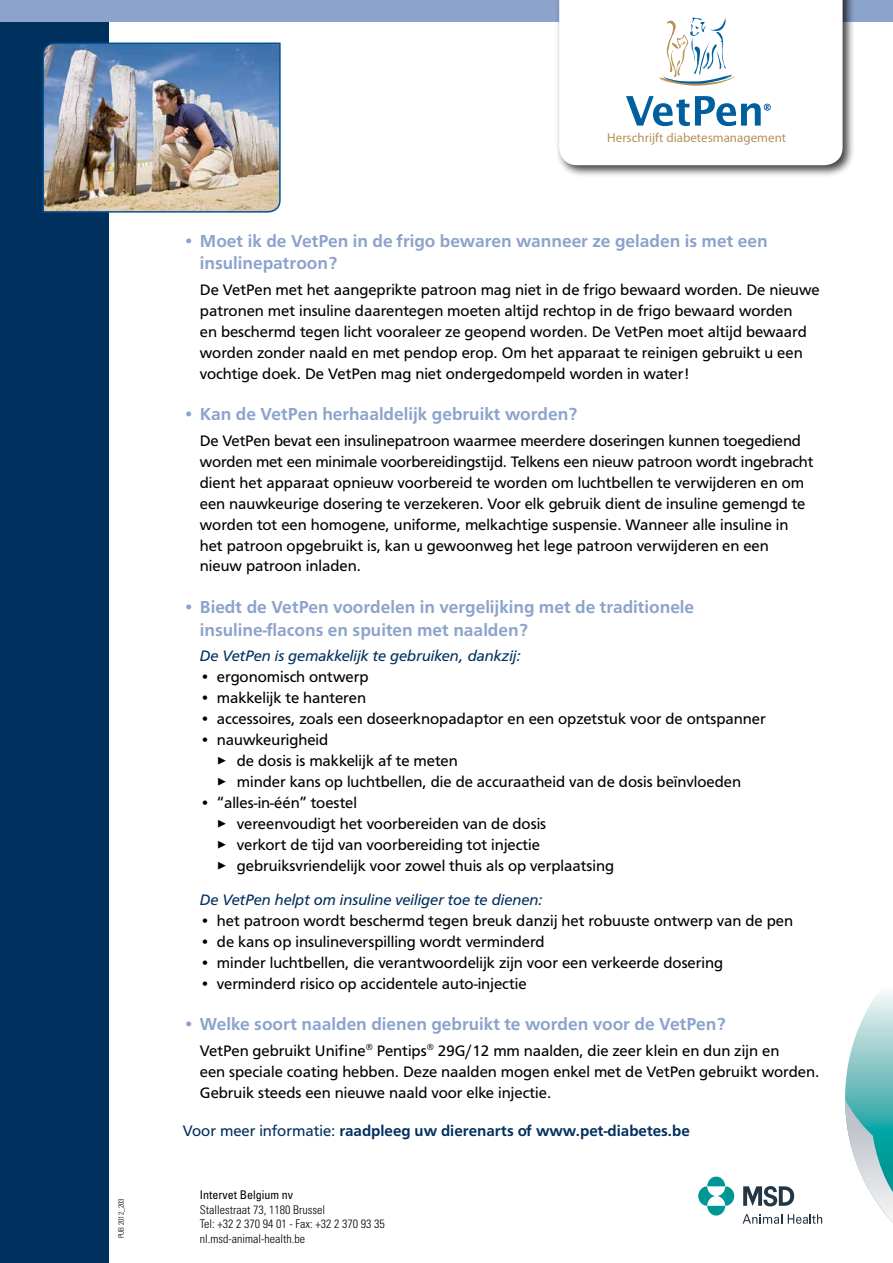
<style>
.page{position:relative;width:893px;height:1263px;background:#fff}
.page>*{position:absolute;margin:0;border:0;box-sizing:border-box;transform-origin:0 0}
.t1{font:700 18px/22.5px "F015";color:#8ca3cb}
.t2{font:15.75px/21px "F015";color:#000}
.t3{font:700 15.75px "F015";color:#00305e}
.t4{font:italic 15.75px "F015";color:#00305e}
.t5{font:13.05px "Myriad Pro";color:#b79257}
.t6{font:300 condensed 12px/14.4px "Univers LT Std";color:#000}
.t7{font:condensed 12px "Univers LT Std";color:#000}
.t8{font:300 condensed 7.5px "Univers LT Std";color:#000}
.s1{font-style:italic;color:#00305e}
.s2{font-weight:400}
</style>
<div class="page">
<div style="left:0;top:0;width:108px;height:1263px;background:#00305e"></div>
<div style="left:0;top:0;width:893px;height:21px;background:#8ca3cb"></div>
<svg style="left:845px;top:993px;width:48px;height:229px"></svg>
<svg style="left:698px;top:1176px;width:36px;height:39px"></svg>
<svg style="left:743px;top:1186px;width:51px;height:20px"></svg>
<svg style="left:788px;top:1214px;width:34px;height:10px"></svg>
<svg style="left:742px;top:1214px;width:40px;height:10px"></svg>
<div style="left:555px;top:0;width:300px;height:178px;background:#000;opacity:.75"></div>
<svg style="left:559px;top:0;width:284px;height:165px"></svg>
<svg style="left:658px;top:17px;width:77px;height:69px"></svg>
<svg style="left:626px;top:96px;width:145px;height:30px"></svg>
<img style="left:42px;top:42px;width:239px;height:171px">
<p class="t8" style="left:117px;top:1238px;width:41px;rotate:-90deg">PUB 2012_203</p>
<p class="t5" style="left:607px;top:130px;width:180px">Herschrijft diabetesmanagement</p>
<p class="t1" style="left:200px;top:230px;width:569px;text-indent:-17px">• Moet ik de VetPen in de frigo bewaren wanneer ze geladen is met een insulinepatroon?</p>
<p class="t2" style="left:200px;top:279px;width:621px">De VetPen met het aangeprikte patroon mag niet in de frigo bewaard worden. De nieuwe patronen met insuline daarentegen moeten altijd rechtop in de frigo bewaard worden<br>en beschermd tegen licht vooraleer ze geopend worden. De VetPen moet altijd bewaard worden zonder naald en met pendop erop. Om het apparaat te reinigen gebruikt u een vochtige doek. De VetPen mag niet ondergedompeld worden in water!</p>
<p class="t1" style="left:183px;top:403px;width:396px">• Kan de VetPen herhaaldelijk gebruikt worden?</p>
<p class="t2" style="left:200px;top:430px;width:615px">De VetPen bevat een insulinepatroon waarmee meerdere doseringen kunnen toegediend worden met een minimale voorbereidingstijd. Telkens een nieuw patroon wordt ingebracht dient het apparaat opnieuw voorbereid te worden om luchtbellen te verwijderen en om een nauwkeurige dosering te verzekeren. Voor elk gebruik dient de insuline gemengd te worden tot een homogene, uniforme, melkachtige suspensie. Wanneer alle insuline in het patroon opgebruikt is, kan u gewoonweg het lege patroon verwijderen en een nieuw patroon inladen.</p>
<p class="t1" style="left:200px;top:596px;width:496px;text-indent:-17px">• Biedt de VetPen voordelen in vergelijking met de traditionele insuline-flacons en spuiten met naalden?</p>
<p class="t4" style="left:200px;top:647px;width:322px">De VetPen is gemakkelijk te gebruiken, dankzij:</p>
<p class="t2" style="left:200px;top:666px;width:170px">• ergonomisch ontwerp</p>
<p class="t2" style="left:200px;top:687px;width:168px">• makkelijk te hanteren</p>
<p class="t2" style="left:200px;top:708px;width:567px">• accessoires, zoals een doseerknopadaptor en een opzetstuk voor de ontspanner</p>
<p class="t2" style="left:200px;top:729px;width:130px">• nauwkeurigheid</p>
<p class="t2" style="left:217px;top:750px;width:242px">✓ de dosis is makkelijk af te meten</p>
<p class="t2" style="left:217px;top:771px;width:526px">✓ minder kans op luchtbellen, die de accuraatheid van de dosis beïnvloeden</p>
<p class="t2" style="left:200px;top:792px;width:159px">• “alles-in-één” toestel</p>
<p class="t2" style="left:217px;top:813px;width:331px">✓ vereenvoudigt het voorbereiden van de dosis</p>
<p class="t2" style="left:217px;top:834px;width:325px">✓ verkort de tijd van voorbereiding tot injectie</p>
<p class="t2" style="left:200px;top:849px;width:416px;line-height:33.8px;text-indent:17px">✓ gebruiksvriendelijk voor zowel thuis als op verplaatsing<br><span class="s1">De VetPen helpt om insuline veiliger toe te dienen:</span></p>
<p class="t2" style="left:200px;top:910px;width:595px">• het patroon wordt beschermd tegen breuk danzij het robuuste ontwerp van de pen</p>
<p class="t2" style="left:200px;top:931px;width:346px">• de kans op insulineverspilling wordt verminderd</p>
<p class="t2" style="left:200px;top:952px;width:525px">• minder luchtbellen, die verantwoordelijk zijn voor een verkeerde dosering</p>
<p class="t2" style="left:200px;top:973px;width:328px">• verminderd risico op accidentele auto-injectie</p>
<p class="t1" style="left:183px;top:1013px;width:544px">• Welke soort naalden dienen gebruikt te worden voor de VetPen?</p>
<p class="t2" style="left:200px;top:1040px;width:621px">VetPen gebruikt Unifine<sup>®</sup> Pentips<sup>®</sup> 29G/12 mm naalden, die zeer klein en dun zijn en<br>een speciale coating hebben. Deze naalden mogen enkel met de VetPen gebruikt worden.<br>Gebruik steeds een nieuwe naald voor elke injectie.</p>
<p class="t3" style="left:183px;top:1121px;width:508px"><span class="s2">Voor meer informatie:</span> raadpleeg uw dierenarts of www.pet-diabetes.be</p>
<p class="t7" style="left:200px;top:1187px;width:95px">Intervet Belgium nv</p>
<p class="t6" style="left:200px;top:1202px;width:186px">Stallestraat 73, 1180 Brussel<br>Tel: +32 2 370 94 01 - Fax: +32 2 370 93 35 nl.msd-animal-health.be</p>
</div>
